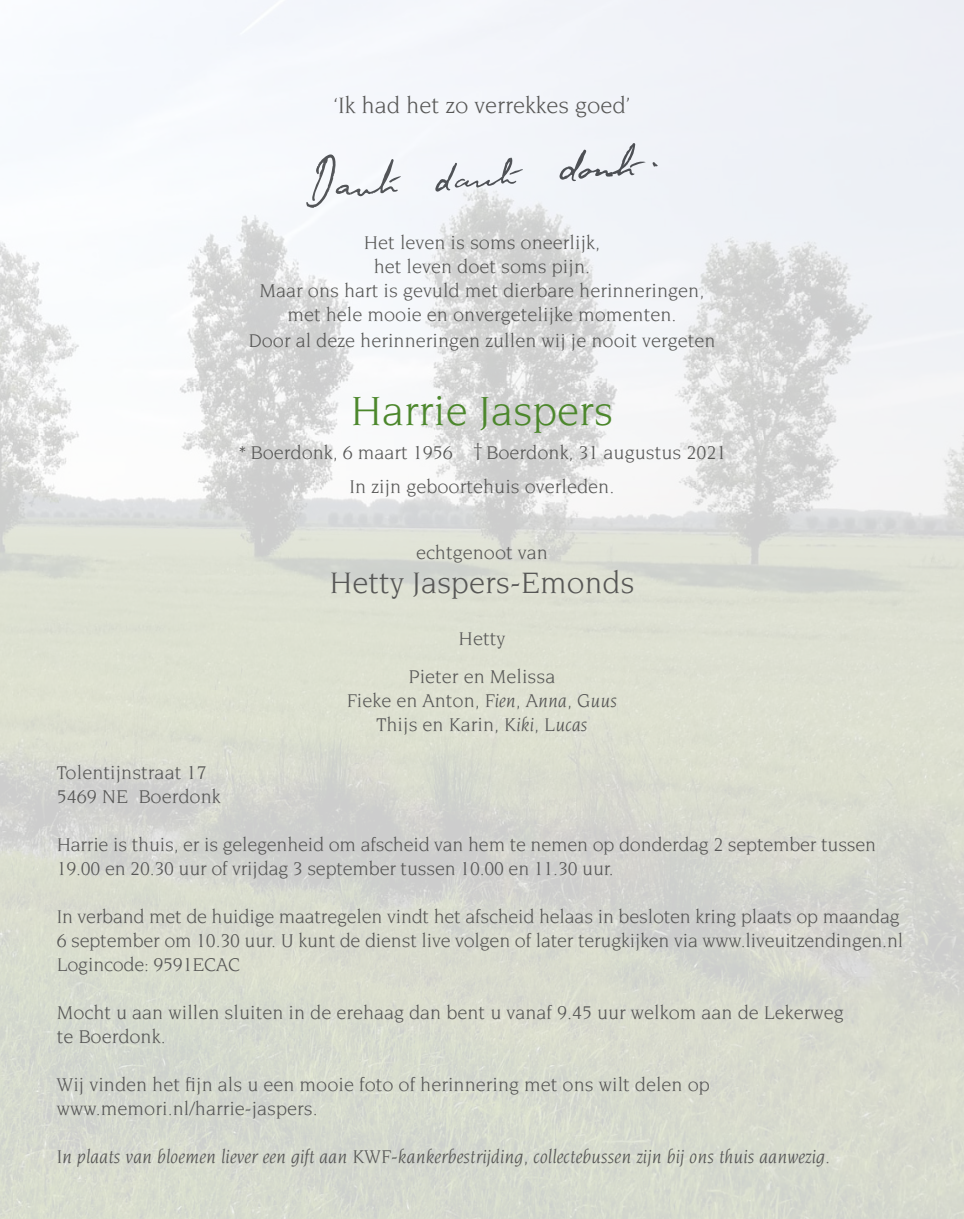
<style>
.page{position:relative;width:964px;height:1219px;background:#fff}
.page>*{position:absolute;margin:0;border:0;box-sizing:border-box;transform-origin:0 0}
.t1{font:44px "Novarese Std";color:#4c872c}
.t2{font:32px "Novarese Std";color:#575756}
.t3{font:24px "Novarese Std";color:#575756}
.t4{font:20px/24px "Novarese Std";color:#575756}
.t5{font:italic 20px "Novarese Std";color:#575756}
.s1{font-family:"Century Gothic";font-size:19px}
.s2{font-style:italic}
</style>
<div class="page">
<img style="left:0;top:0;width:964px;height:1219px">
<p class="t3" style="left:333px;top:92px;width:300px">‘Ik had het zo verrekkes goed’</p>
<p class="t4" style="left:260px;top:230px;width:446px;text-align:center">Het leven is soms oneerlijk,<br>het leven doet soms pijn.<br>Maar ons hart is gevuld met dierbare herinneringen, met hele mooie en onvergetelijke momenten.</p>
<p class="t4" style="left:248px;top:328px;width:468px">Door al deze herinneringen zullen wij je nooit vergeten</p>
<h1 class="t1" style="left:350px;top:387px;width:264px">Harrie Jaspers</h1>
<p class="t4" style="left:238px;top:435px;width:490px;line-height:34px;text-align:center">* Boerdonk, 6 maart 1956 <span class="s1">†</span>Boerdonk, 31 augustus 2021<br>In zijn geboortehuis overleden.</p>
<p class="t4" style="left:416px;top:540px;width:133px">echtgenoot van</p>
<h2 class="t2" style="left:329px;top:565px;width:307px">Hetty Jaspers-Emonds</h2>
<p class="t4" style="left:409px;top:619px;width:148px;line-height:38px;text-align:center">Hetty<br>Pieter en Melissa</p>
<p class="t4" style="left:347px;top:688px;width:272px;text-align:center">Fieke en Anton, <span class="s2">Fien, Anna, Guus<br></span>Thijs en Karin, <span class="s2">Kiki, Lucas</span></p>
<p class="t4" style="left:57px;top:760px;width:165px">Tolentijnstraat 17<br>5469 NE Boerdonk</p>
<p class="t4" style="left:57px;top:832px;width:821px">Harrie is thuis, er is gelegenheid om afscheid van hem te nemen op donderdag 2 september tussen<br>19.00 en 20.30 uur of vrijdag 3 september tussen 10.00 en 11.30 uur.</p>
<p class="t4" style="left:57px;top:904px;width:848px">In verband met de huidige maatregelen vindt het afscheid helaas in besloten kring plaats op maandag<br>6 september om 10.30 uur. U kunt de dienst live volgen of later terugkijken via www.liveuitzendingen.nl<br>Logincode: 9591ECAC</p>
<p class="t4" style="left:57px;top:1000px;width:788px">Mocht u aan willen sluiten in de erehaag dan bent u vanaf 9.45 uur welkom aan de Lekerweg te Boerdonk.</p>
<p class="t4" style="left:57px;top:1072px;width:655px">Wij vinden het fijn als u een mooie foto of herinnering met ons wilt delen op www.memori.nl/harrie-jaspers.</p>
<p class="t5" style="left:57px;top:1145px;width:775px">In plaats van bloemen liever een gift aan KWF-kankerbestrijding, collectebussen zijn bij ons thuis aanwezig.</p>
</div>
